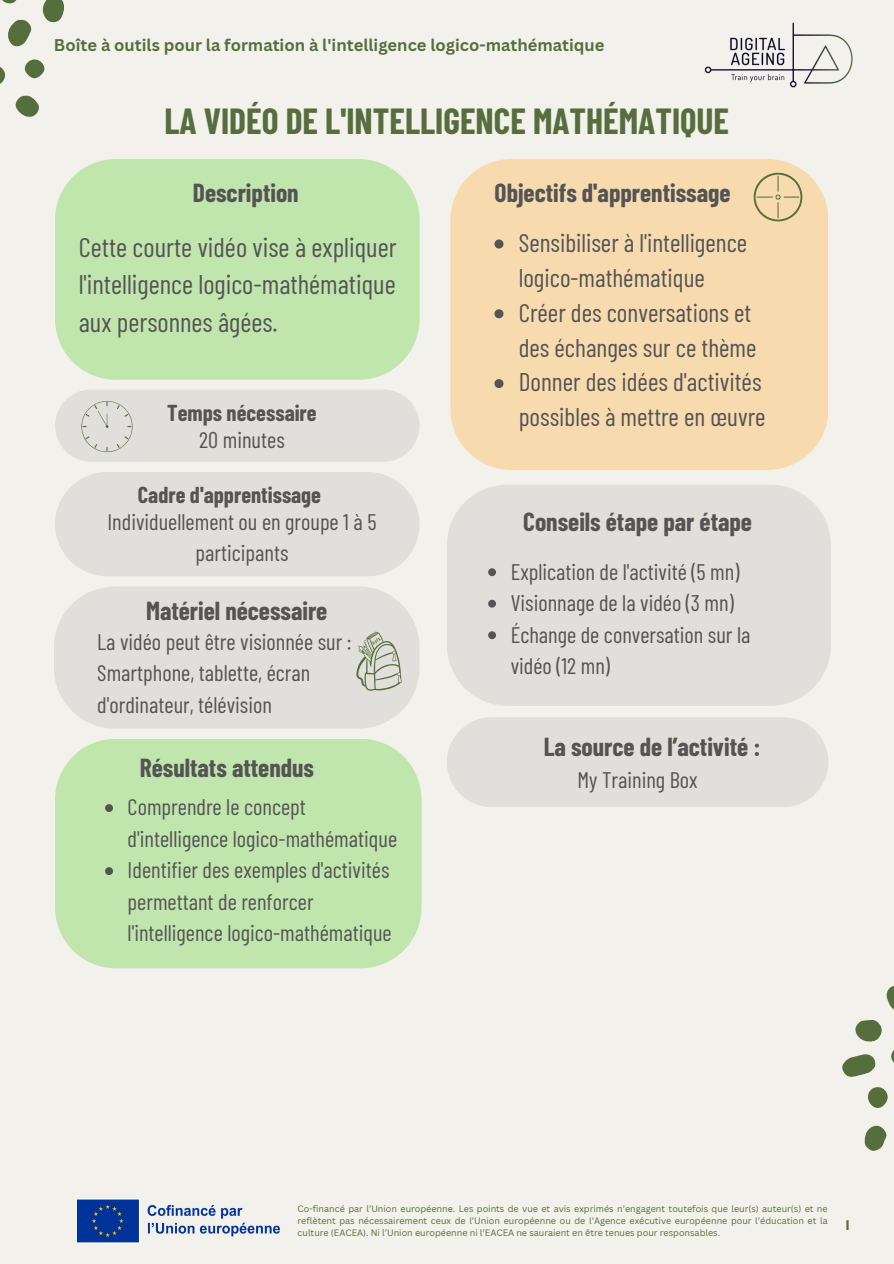
<style>
.page{position:relative;width:894px;height:1264px;background:#fff}
.page>*{position:absolute;margin:0;border:0;box-sizing:border-box;transform-origin:0 0}
.t1{font:700 35.55px "Barlow Condensed";color:#566e3d}
.t2{font:27px/37.2px "Barlow Condensed";color:#545454;text-align:justify}
.t3{font:25.5px/34.8px "Barlow Condensed";color:#545454}
.t4{font:700 25.5px "Barlow Condensed";color:#545454}
.t5{font:22.5px/31.5px "Barlow Condensed";color:#545454}
.t6{font:700 22.5px "Barlow Condensed";color:#545454}
.t7{font:700 16.5px "Canva Sans";color:#566e3d}
.t8{font:700 13.95px "Gill Sans MT Std";color:#566e3d}
.t9{font:9px/12px "Canva Sans";color:#566e3d;text-align:justify}
</style>
<div class="page">
<div style="left:0;top:0;width:893px;height:1263px;background:#f2f1ec"></div>
<svg style="left:2px;top:0;width:15px;height:4px"></svg>
<svg style="left:8px;top:19px;width:24px;height:28px"></svg>
<svg style="left:42px;top:0;width:22px;height:22px"></svg>
<svg style="left:0;top:67px;width:6px;height:17px"></svg>
<svg style="left:15px;top:95px;width:24px;height:22px"></svg>
<div style="left:25px;top:59px;width:20px;height:19px;background:#566e3d;border-radius:50%"></div>
<svg style="left:842px;top:1054px;width:33px;height:22px"></svg>
<svg style="left:855px;top:1020px;width:27px;height:21px"></svg>
<svg style="left:886px;top:986px;width:7px;height:23px"></svg>
<svg style="left:891px;top:1051px;width:2px;height:11px"></svg>
<svg style="left:864px;top:1125px;width:23px;height:26px"></svg>
<div style="left:867px;top:1087px;width:20px;height:20px;background:#566e3d;border-radius:50%"></div>
<img style="left:704px;top:22px;width:149px;height:66px">
<img style="left:78px;top:1198px;width:202px;height:46px">
<div style="left:447px;top:485px;width:383px;height:221px;background:#e0dfdb"></div>
<div style="left:55px;top:159px;width:364px;height:221px;background:#c1e6ad"></div>
<div style="left:450px;top:159px;width:378px;height:311px;background:#f7dbae"></div>
<svg style="left:753px;top:173px;width:49px;height:48px;background:#deca9c"></svg>
<div style="left:55px;top:390px;width:364px;height:72px;background:#e0dfdb"></div>
<div style="left:55px;top:472px;width:364px;height:104px;background:#e0dfdb;border-radius:52px"></div>
<div style="left:54px;top:587px;width:365px;height:141px;background:#e0dfdb"></div>
<svg style="left:356px;top:631px;width:45px;height:59px;background:#c2c6b9"></svg>
<svg style="left:494px;top:239px;width:9px;height:9px"></svg>
<svg style="left:494px;top:309px;width:9px;height:9px"></svg>
<svg style="left:494px;top:379px;width:9px;height:9px"></svg>
<svg style="left:488px;top:568px;width:8px;height:8px"></svg>
<svg style="left:488px;top:599px;width:8px;height:8px"></svg>
<svg style="left:488px;top:631px;width:8px;height:8px"></svg>
<div style="left:55px;top:739px;width:366px;height:229px;background:#c1e6ad"></div>
<svg style="left:105px;top:804px;width:8px;height:8px"></svg>
<svg style="left:105px;top:867px;width:8px;height:8px"></svg>
<div style="left:446px;top:717px;width:382px;height:90px;background:#e0dfdb;border-radius:45px"></div>
<p class="t7" style="left:54px;top:34px;width:552px">Boîte à outils pour la formation à l'intelligence logico-mathématique</p>
<h1 class="t1" style="left:164px;top:99px;width:566px">LA VIDÉO DE L'INTELLIGENCE MATHÉMATIQUE</h1>
<p class="t4" style="left:193px;top:176px;width:107px">Description</p>
<p class="t4" style="left:494px;top:176px;width:237px">Objectifs d'apprentissage</p>
<p class="t2" style="left:79px;top:228px;width:319px">Cette courte vidéo vise à expliquer l'intelligence logico-mathématique aux personnes âgées.</p>
<p class="t6" style="left:167px;top:398px;width:151px">Temps nécessaire</p>
<p class="t5" style="left:199px;top:423px;width:87px">20 minutes</p>
<p class="t6" style="left:138px;top:481px;width:185px">Cadre d'apprentissage</p>
<p class="t5" style="left:107px;top:505px;width:270px;text-align:center">Individuellement ou en groupe 1 à 5 participants</p>
<p class="t4" style="left:146px;top:594px;width:183px">Matériel nécessaire</p>
<p class="t5" style="left:97px;top:625px;width:256px">La vidéo peut être visionnée sur :<br>Smartphone, tablette, écran d'ordinateur, télévision</p>
<p class="t4" style="left:140px;top:752px;width:176px">Résultats attendus</p>
<p class="t5" style="left:128px;top:790px;width:271px">Comprendre le concept d'intelligence logico-mathématique<br>Identifier des exemples d'activités permettant de renforcer l'intelligence logico-mathématique</p>
<p class="t3" style="left:518px;top:224px;width:248px">Sensibiliser à l'intelligence logico-mathématique<br>Créer des conversations et des échanges sur ce thème<br>Donner des idées d'activités possibles à mettre en œuvre</p>
<p class="t4" style="left:523px;top:505px;width:230px">Conseils étape par étape</p>
<p class="t5" style="left:510px;top:554px;width:241px">Explication de l'activité (5 mn)<br>Visionnage de la vidéo (3 mn)<br>Échange de conversation sur la vidéo (12 mn)</p>
<p class="t4" style="left:543px;top:730px;width:218px">La source de l’activité :</p>
<p class="t5" style="left:577px;top:763px;width:122px">My Training Box</p>
<p class="t9" style="left:297px;top:1202px;width:531px">Co-financé par l’Union européenne. Les points de vue et avis exprimés n’engagent toutefois que leur(s) auteur(s) et ne reflètent pas nécessairement ceux de l’Union européenne ou de l’Agence exécutive européenne pour l’éducation et la culture (EACEA). Ni l’Union européenne ni l’EACEA ne sauraient en être tenues pour responsables.</p>
<p class="t8" style="left:843px;top:1220px;width:9px">1</p>
</div>
